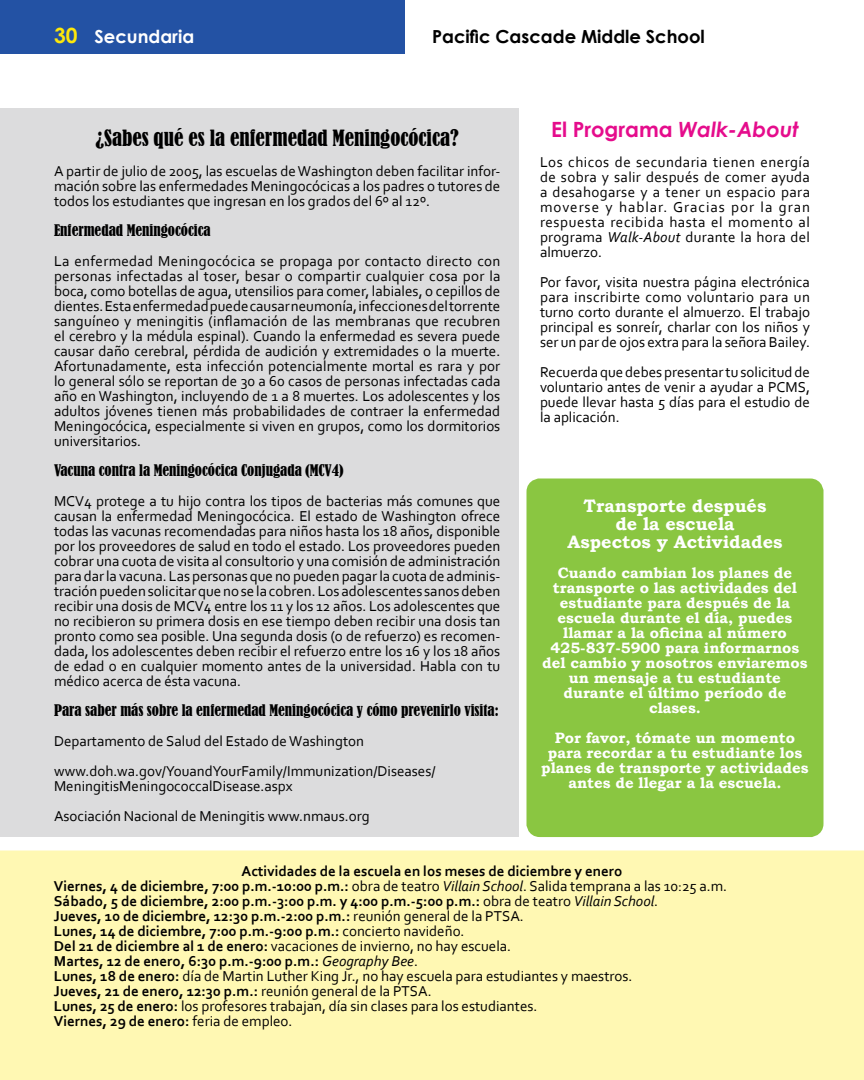
<style>
.page{position:relative;width:864px;height:1080px;background:#fff}
.page>*{position:absolute;margin:0;border:0;box-sizing:border-box;transform-origin:0 0}
.t1{font:condensed 21px "Bernard";color:#000}
.t2{font:700 21px "Century Gothic";color:#e50c8c}
.t3{font:700 18px/18px "Bookman Old Style";color:#fff;text-align:center}
.t4{font:700 18px "Century Gothic";color:#000}
.t5{font:700 18px "Century Gothic";color:#fff}
.t6{font:15px/15px "Corbel";color:#000;text-align:justify}
.t7{font:700 15px/15px "Corbel";color:#000}
.t8{font:700 15px/15px "Bookman Old Style";color:#fff;text-align:center}
.t9{font:condensed 15px "Bernard";color:#000}
.s1{font-size:21px;color:#fde70a}
.s2{font-style:italic}
.s3{font-weight:400}
.s4{font-weight:400;font-style:italic}
</style>
<div class="page">
<div style="left:0;top:0;width:405px;height:54px;background:#2352a4"></div>
<div style="left:533px;top:485px;width:284px;height:345px;background:#8ac641;border-radius:7px"></div>
<div style="left:526px;top:478px;width:298px;height:359px;border:14px solid #8ac641;border-radius:7px"></div>
<div style="left:0;top:108px;width:518px;height:729px;background:#dcdcdd"></div>
<div style="left:0;top:850px;width:864px;height:230px;background:#fff8b3"></div>
<p class="t5" style="left:54px;top:23px;width:142px"><span class="s1">30</span> Secundaria</p>
<p class="t4" style="left:432px;top:23px;width:274px">Pacific Cascade Middle School</p>
<h1 class="t1" style="left:95px;top:126px;width:365px">¿Sabes qué es la enfermedad Meningocócica?</h1>
<p class="t6" style="left:54px;top:163px;width:448px">A partir de julio de 2005, las escuelas de Washington deben facilitar infor&shy;mación sobre las enfermedades Meningocócicas a los padres o tutores de todos los estudiantes que ingresan en los grados del 6º al 12º.</p>
<p class="t9" style="left:54px;top:221px;width:158px">Enfermedad Meningocócica</p>
<p class="t6" style="left:54px;top:253px;width:448px">La enfermedad Meningocócica se propaga por contacto directo con personas infectadas al toser, besar o compartir cualquier cosa por la boca, como botellas de agua, utensilios para comer, labiales, o cepillos de dientes. Esta enfermedad puede causar neumonía, infecciones del torrente sanguíneo y meningitis (inflamación de las membranas que recubren el cerebro y la médula espinal). Cuando la enfermedad es severa puede causar daño cerebral, pérdida de audición y extremidades o la muerte.<br>Afortunadamente, esta infección potencialmente mortal es rara y por lo general sólo se reportan de 30 a 60 casos de personas infectadas cada año en Washington, incluyendo de 1 a 8 muertes. Los adolescentes y los adultos jóvenes tienen más probabilidades de contraer la enfermedad Meningocócica, especialmente si viven en grupos, como los dormitorios universitarios.</p>
<p class="t9" style="left:54px;top:461px;width:291px">Vacuna contra la Meningocócica Conjugada (MCV4)</p>
<p class="t6" style="left:54px;top:493px;width:448px">MCV4 protege a tu hijo contra los tipos de bacterias más comunes que causan la enfermedad Meningocócica. El estado de Washington ofrece todas las vacunas recomendadas para niños hasta los 18 años, disponible por los proveedores de salud en todo el estado. Los proveedores pueden cobrar una cuota de visita al consultorio y una comisión de administración para dar la vacuna. Las personas que no pueden pagar la cuota de adminis&shy;tración pueden solicitar que no se la cobren. Los adolescentes sanos deben recibir una dosis de MCV4 entre los 11 y los 12 años. Los adolescentes que no recibieron su primera dosis en ese tiempo deben recibir una dosis tan pronto como sea posible. Una segunda dosis (o de refuerzo) es recomen&shy;dada, los adolescentes deben recibir el refuerzo entre los 16 y los 18 años de edad o en cualquier momento antes de la universidad. Habla con tu médico acerca de ésta vacuna.</p>
<p class="t9" style="left:54px;top:701px;width:446px">Para saber más sobre la enfermedad Meningocócica y cómo prevenirlo visita:</p>
<p class="t6" style="left:54px;top:726px;width:383px;line-height:30px">Departamento de Salud del Estado de Washington www.doh.wa.gov/YouandYourFamily/Immunization/Diseases/</p>
<p class="t6" style="left:54px;top:771px;width:317px;line-height:30px">MeningitisMeningococcalDisease.aspx<br>Asociación Nacional de Meningitis www.nmaus.org</p>
<h1 class="t2" style="left:551px;top:114px;width:249px">El Programa <span class="s2">Walk-About</span></h1>
<p class="t6" style="left:540px;top:154px;width:272px">Los chicos de secundaria tienen energía de sobra y salir después de comer ayuda a desahogarse y a tener un espacio para moverse y hablar. Gracias por la gran respuesta recibida hasta el momento al programa <span class="s2">Walk-About</span> durante la hora del almuerzo.</p>
<p class="t6" style="left:540px;top:274px;width:272px">Por favor, visita nuestra página electrónica para inscribirte como voluntario para un turno corto durante el almuerzo. El trabajo principal es sonreír, charlar con los niños y ser un par de ojos extra para la señora Bailey.</p>
<p class="t6" style="left:540px;top:364px;width:272px">Recuerda que debes presentar tu solicitud de voluntario antes de venir a ayudar a PCMS, puede llevar hasta 5 días para el estudio de la aplicación.</p>
<p class="t3" style="left:567px;top:497px;width:217px">Transporte después<br>de la escuela<br>Aspectos y Actividades</p>
<p class="t8" style="left:542px;top:566px;width:267px">Cuando cambian los planes de transporte o las actividades del estudiante para después de la escuela durante el día, puedes llamar a la oficina al número<br>425-837-5900 para informarnos del cambio y nosotros enviaremos un mensaje a tu estudiante durante el último período de clases.</p>
<p class="t8" style="left:541px;top:731px;width:269px">Por favor, tómate un momento para recordar a tu estudiante los planes de transporte y actividades antes de llegar a la escuela.</p>
<p class="t7" style="left:54px;top:863px;width:675px;text-indent:188px">Actividades de la escuela en los meses de diciembre y enero<br>Viernes, 4 de diciembre, 7:00 p.m.-10:00 p.m.: <span class="s3">obra de teatro</span> <span class="s4">Villain School</span><span class="s3">. Salida temprana a las 10:25 a.m.<br></span>Sábado, 5 de diciembre, 2:00 p.m.-3:00 p.m. y 4:00 p.m.-5:00 p.m.: <span class="s3">obra de teatro</span> <span class="s4">Villain School</span><span class="s3">.<br></span>Jueves, 10 de diciembre, 12:30 p.m.-2:00 p.m.: <span class="s3">reunión general de la PTSA.<br></span>Lunes, 14 de diciembre, 7:00 p.m.-9:00 p.m.: <span class="s3">concierto navideño.<br></span>Del 21 de diciembre al 1 de enero: <span class="s3">vacaciones de invierno, no hay escuela.<br></span>Martes, 12 de enero, 6:30 p.m.-9:00 p.m.: <span class="s4">Geography Bee</span><span class="s3">.<br></span>Lunes, 18 de enero: <span class="s3">día de Martin Luther King Jr., no hay escuela para estudiantes y maestros.<br></span>Jueves, 21 de enero, 12:30 p.m.: <span class="s3">reunión general de la PTSA.<br></span>Lunes, 25 de enero: <span class="s3">los profesores trabajan, día sin clases para los estudiantes.<br></span>Viernes, 29 de enero: <span class="s3">feria de empleo.</span></p>
</div>
